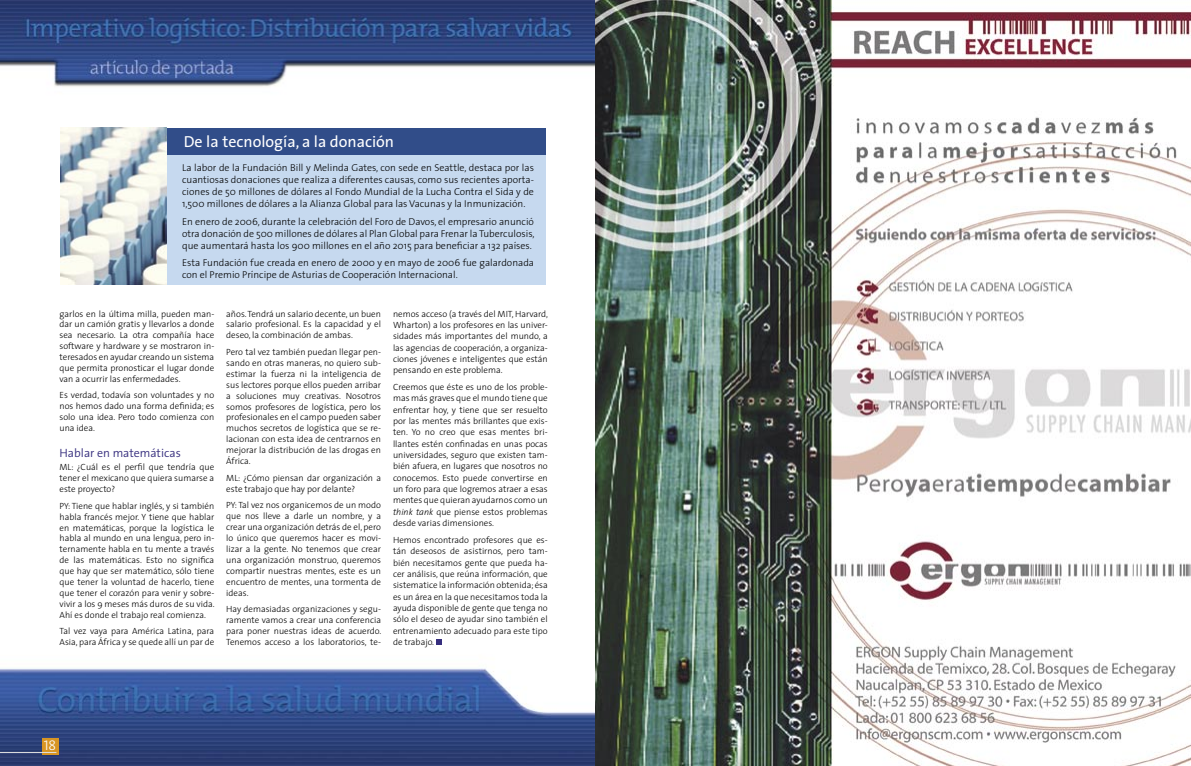
<style>
.page{position:relative;width:1191px;height:766px;background:#fff}
.page>*{position:absolute;margin:0;border:0;box-sizing:border-box;transform-origin:0 0}
.t1{font:16px "The Sans";color:#fff}
.t2{font:14px "The Sans Light Caps";color:#fff}
.t3{font:300 12px "The Sans";color:#362e7e}
.t4{font:300 10px/12px "The Sans";color:#000;text-align:justify}
.t5{font:300 9px/10.9px "The Sans";color:#000;text-align:justify}
.s1{font-style:italic}
</style>
<div class="page">
<img style="left:0;top:0;width:1191px;height:765px">
<div style="left:166px;top:128px;width:380px;height:156px;background:#c6d9ef"></div>
<div style="left:166px;top:128px;width:380px;height:26px;background:#314d89"></div>
<svg style="left:436px;top:639px;width:5px;height:5px"></svg>
<img style="left:60px;top:128px;width:106px;height:156px">
<div style="left:42px;top:738px;width:16px;height:16px;background:#d89523"></div>
<hr style="left:0;top:751px;width:56px;height:1px;background:#e1e1e1">
<h1 class="t1" style="left:184px;top:128px;width:212px">De la tecnología, a la donación</h1>
<p class="t4" style="left:182px;top:161px;width:353px">La labor de la Fundación Bill y Melinda Gates, con sede en Seattle, destaca por las cuantiosas donaciones que realiza a diferentes causas, como sus recientes aporta&shy;ciones de 50 millones de dólares al Fondo Mundial de la Lucha Contra el Sida y de 1,500 millones de dólares a la Alianza Global para las Vacunas y la Inmunización.</p>
<p class="t4" style="left:182px;top:215px;width:354px">En enero de 2006, durante la celebración del Foro de Davos, el empresario anunció otra donación de 500 millones de dólares al Plan Global para Frenar la Tuberculosis, que aumentará hasta los 900 millones en el año 2015 para beneficiar a 132 países.</p>
<p class="t4" style="left:182px;top:256px;width:353px">Esta Fundación fue creada en enero de 2000 y en mayo de 2006 fue galardonada con el Premio Príncipe de Asturias de Cooperación Internacional.</p>
<p class="t5" style="left:60px;top:308px;width:156px">garlos en la última milla, pueden man&shy;dar un camión gratis y llevarlos a donde sea necesario. La otra compañía hace software y hardware y se mostraron in&shy;teresados en ayudar creando un sistema que permita pronosticar el lugar donde van a ocurrir las enfermedades.</p>
<p class="t5" style="left:60px;top:389px;width:156px">Es verdad, todavía son voluntades y no nos hemos dado una forma definida; es solo una idea. Pero todo comienza con una idea.</p>
<h3 class="t3" style="left:60px;top:442px;width:123px">Hablar en matemáticas</h3>
<p class="t5" style="left:60px;top:461px;width:156px">ML: ¿Cuál es el perfil que tendría que tener el mexicano que quiera sumarse a este proyecto?</p>
<p class="t5" style="left:60px;top:500px;width:157px">PY: Tiene que hablar inglés, y si también habla francés mejor. Y tiene que hablar en matemáticas, porque la logística le habla al mundo en una lengua, pero in&shy;ternamente habla en tu mente a través de las matemáticas. Esto no significa que hay que ser matemático, sólo tiene que tener la voluntad de hacerlo, tiene que tener el corazón para venir y sobre&shy;vivir a los 9 meses más duros de su vida.<br>Ahí es donde el trabajo real comienza.</p>
<p class="t5" style="left:60px;top:625px;width:156px">Tal vez vaya para América Latina, para<br>Asia, para África y se quede allí un par de</p>
<p class="t5" style="left:393px;top:307px;width:157px;line-height:11.3px">nemos acceso (a través del MIT, Harvard, Wharton) a los profesores en las univer&shy;sidades más importantes del mundo, a las agencias de cooperación, a organiza&shy;ciones jóvenes e inteligentes que están pensando en este problema.</p>
<p class="t5" style="left:393px;top:381px;width:156px;line-height:11.3px">Creemos que éste es uno de los proble&shy;mas más graves que el mundo tiene que enfrentar hoy, y tiene que ser resuelto por las mentes más brillantes que exis&shy;ten. Yo no creo que esas mentes bri&shy;llantes estén confinadas en unas pocas universidades, seguro que existen tam&shy;bién afuera, en lugares que nosotros no conocemos. Esto puede convertirse en un foro para que logremos atraer a esas mentes que quieran ayudarnos como un <span class="s1">think tank</span> que piense estos problemas desde varias dimensiones.</p>
<p class="t5" style="left:393px;top:534px;width:156px;line-height:11.3px">Hemos encontrado profesores que es&shy;tán deseosos de asistirnos, pero tam&shy;bién necesitamos gente que pueda ha&shy;cer análisis, que reúna información, que sistematice la información obtenida; ésa es un área en la que necesitamos toda la ayuda disponible de gente que tenga no sólo el deseo de ayudar sino también el entrenamiento adecuado para este tipo de trabajo.</p>
<p class="t5" style="left:226px;top:308px;width:156px">años. Tendrá un salario decente, un buen salario profesional. Es la capacidad y el deseo, la combinación de ambas.</p>
<p class="t5" style="left:226px;top:346px;width:156px">Pero tal vez también puedan llegar pen&shy;sando en otras maneras, no quiero sub&shy;estimar la fuerza ni la inteligencia de sus lectores porque ellos pueden arribar a soluciones muy creativas. Nosotros somos profesores de logística, pero los profesionales en el campo pueden saber muchos secretos de logística que se re&shy;lacionan con esta idea de centrarnos en mejorar la distribución de las drogas en África.</p>
<p class="t5" style="left:226px;top:472px;width:156px">ML: ¿Cómo piensan dar organización a este trabajo que hay por delante?</p>
<p class="t5" style="left:226px;top:499px;width:156px">PY: Tal vez nos organicemos de un modo que nos lleve a darle un nombre, y a crear una organización detrás de el, pero lo único que queremos hacer es movi&shy;lizar a la gente. No tenemos que crear una organización monstruo, queremos compartir nuestras mentes, este es un encuentro de mentes, una tormenta de ideas.</p>
<p class="t5" style="left:226px;top:603px;width:157px">Hay demasiadas organizaciones y segu&shy;ramente vamos a crear una conferencia para poner nuestras ideas de acuerdo.<br>Tenemos acceso a los laboratorios, te-</p>
<h2 class="t2" style="left:44px;top:733px;width:14px">18</h2>
</div>
